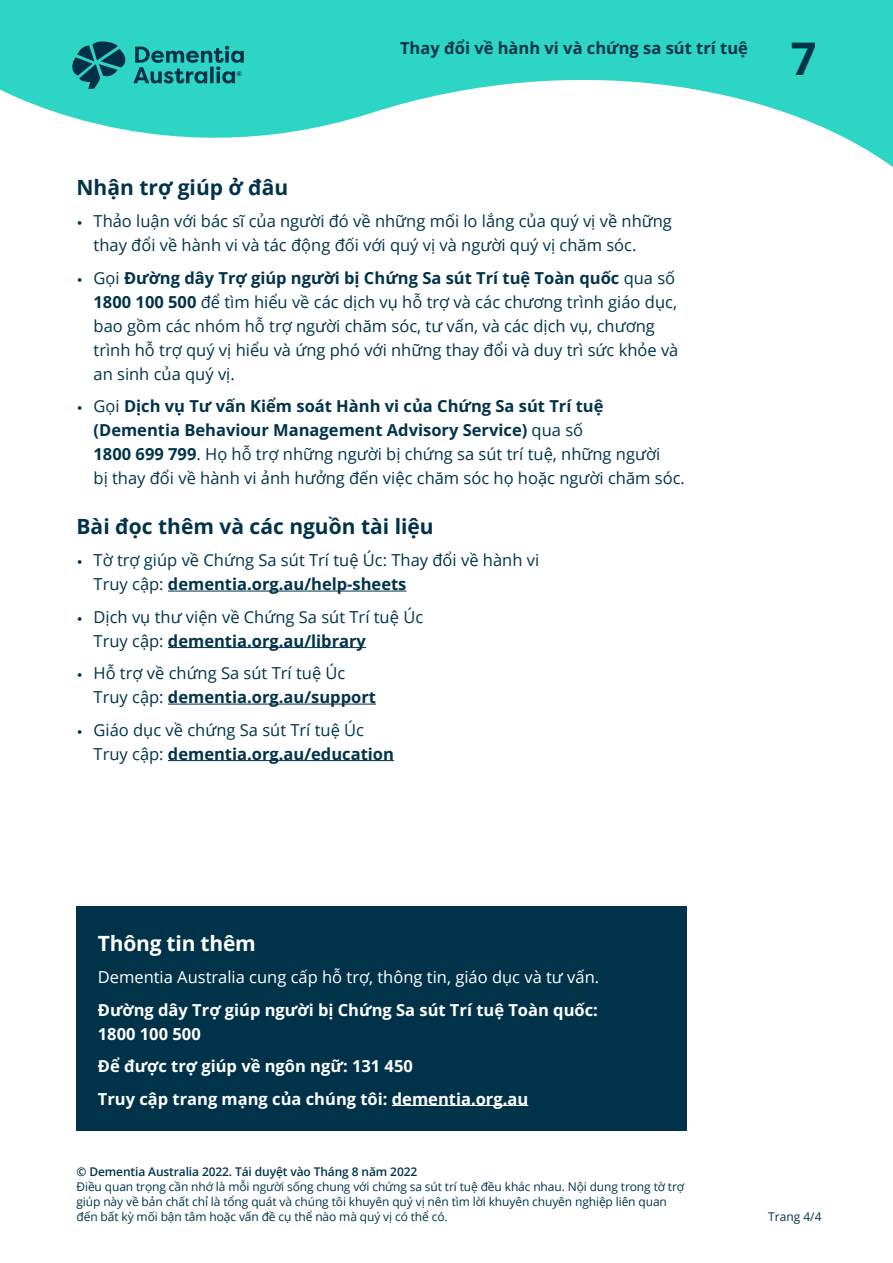
<style>
.page{position:relative;width:893px;height:1263px;background:#fff}
.page>*{position:absolute;margin:0;border:0;box-sizing:border-box;transform-origin:0 0}
.t1{font:700 45px "Open Sans";color:#00334a}
.t2{font:700 21px "Open Sans";color:#00334a}
.t3{font:700 21px "Open Sans";letter-spacing:-.01em;color:#fff}
.t4{font:16.5px/24px "Open Sans";color:#00334a}
.t5{font:700 16.5px/24px "Open Sans";color:#fff}
.t6{font:16.5px "Open Sans";color:#fff}
.t7{font:700 16.5px "Open Sans";color:#00334a}
.t8{font:12px/15px "Open Sans";letter-spacing:-.01em;color:#00334a}
.t9{font:600 12px "Open Sans";letter-spacing:-.01em;color:#00334a}
.s1{font-family:"Filson Pro"}
.s2{font-weight:700}
</style>
<div class="page">
<svg style="left:0;top:0;width:893px;height:167px;fill:#2cd5c4"></svg>
<svg style="left:72px;top:41px;width:172px;height:48px;background:#1d9d9a"></svg>
<div style="left:77px;top:907px;width:610px;height:71px;background:#00334a"></div>
<div style="left:77px;top:977px;width:610px;height:89px;background:#00334a"></div>
<div style="left:77px;top:1066px;width:610px;height:65px;background:#00334a"></div>
<hr style="left:392px;top:1105px;width:136px;height:1px;background:#fff">
<hr style="left:168px;top:591px;width:238px;height:1px;background:#00334a">
<hr style="left:168px;top:647px;width:198px;height:1px;background:#00334a">
<hr style="left:168px;top:704px;width:208px;height:1px;background:#00334a">
<hr style="left:168px;top:760px;width:226px;height:1px;background:#00334a">
<p class="t7" style="left:400px;top:37px;width:349px">Thay đổi về hành vi và chứng sa sút trí tuệ</p>
<h1 class="t1" style="left:791px;top:27px;width:27px">7</h1>
<p class="t2" style="left:77px;top:172px;width:213px">Nhận trợ giúp ở đâu</p>
<p class="t4" style="left:94px;top:209px;width:580px;text-indent:-17px"><span class="s1">•</span> Thảo luận với bác sĩ của người đó về những mối lo lắng của quý vị về những thay đổi về hành vi và tác động đối với quý vị và người quý vị chăm sóc.</p>
<p class="t4" style="left:94px;top:265px;width:586px;text-indent:-17px"><span class="s1">•</span> Gọi <span class="s2">Đường dây Trợ giúp người bị Chứng Sa sút Trí tuệ Toàn quốc</span> qua số <span class="s2">1800 100 500</span> để tìm hiểu về các dịch vụ hỗ trợ và các chương trình giáo dục, bao gồm các nhóm hỗ trợ người chăm sóc, tư vấn, và các dịch vụ, chương trình hỗ trợ quý vị hiểu và ứng phó với những thay đổi và duy trì sức khỏe và an sinh của quý vị.</p>
<p class="t4" style="left:94px;top:394px;width:593px;text-indent:-17px"><span class="s1">•</span> Gọi <span class="s2">Dịch vụ Tư vấn Kiểm soát Hành vi của Chứng Sa sút Trí tuệ (Dementia Behaviour Management Advisory Service)</span> qua số<br><span class="s2">1800 699 799</span>. Họ hỗ trợ những người bị chứng sa sút trí tuệ, những người<br>bị thay đổi về hành vi ảnh hưởng đến việc chăm sóc họ hoặc người chăm sóc.</p>
<p class="t2" style="left:77px;top:511px;width:359px">Bài đọc thêm và các nguồn tài liệu</p>
<p class="t4" style="left:94px;top:548px;width:447px;text-indent:-17px"><span class="s1">•</span> Tờ trợ giúp về Chứng Sa sút Trí tuệ Úc: Thay đổi về hành vi<br>Truy cập: <span class="s2">dementia.org.au/help-sheets</span></p>
<p class="t4" style="left:94px;top:604px;width:331px;text-indent:-17px"><span class="s1">•</span> Dịch vụ thư viện về Chứng Sa sút Trí tuệ Úc<br>Truy cập: <span class="s2">dementia.org.au/library</span></p>
<p class="t4" style="left:94px;top:661px;width:284px;text-indent:-17px"><span class="s1">•</span> Hỗ trợ về chứng Sa sút Trí tuệ Úc<br>Truy cập: <span class="s2">dementia.org.au/support</span></p>
<p class="t4" style="left:94px;top:717px;width:302px;text-indent:-17px"><span class="s1">•</span> Giáo dục về chứng Sa sút Trí tuệ Úc<br>Truy cập: <span class="s2">dementia.org.au/education</span></p>
<p class="t3" style="left:98px;top:928px;width:160px">Thông tin thêm</p>
<p class="t6" style="left:98px;top:966px;width:503px">Dementia Australia cung cấp hỗ trợ, thông tin, giáo dục và tư vấn.</p>
<p class="t5" style="left:98px;top:997px;width:502px">Đường dây Trợ giúp người bị Chứng Sa sút Trí tuệ Toàn quốc:<br>1800 100 500</p>
<p class="t5" style="left:98px;top:1049px;width:432px;line-height:32.5px">Để được trợ giúp về ngôn ngữ: 131 450<br>Truy cập trang mạng của chúng tôi: dementia.org.au</p>
<p class="t9" style="left:77px;top:1163px;width:342px">© Dementia Australia 2022. Tái duyệt vào Tháng 8 năm 2022</p>
<p class="t8" style="left:77px;top:1178px;width:609px">Điều quan trọng cần nhớ là mỗi người sống chung với chứng sa sút trí tuệ đều khác nhau. Nội dung trong tờ trợ giúp này về bản chất chỉ là tổng quát và chúng tôi khuyên quý vị nên tìm lời khuyên chuyên nghiệp liên quan đến bất kỳ mối bận tâm hoặc vấn đề cụ thể nào mà quý vị có thể có.</p>
<p class="t8" style="left:768px;top:1209px;width:55px">Trang 4/4</p>
</div>
